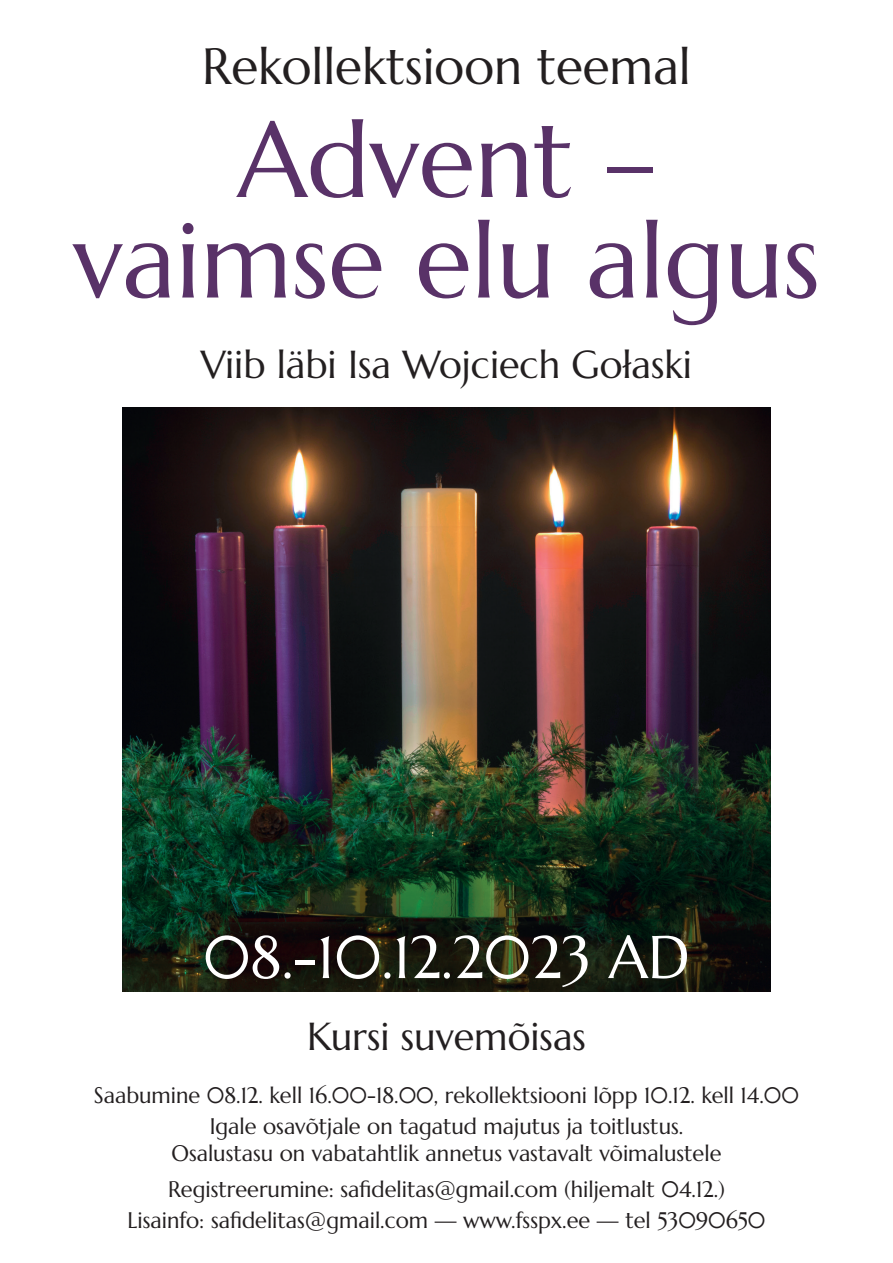
<style>
.page{position:relative;width:893px;height:1263px;background:#fff}
.page>*{position:absolute;margin:0;border:0;box-sizing:border-box;transform-origin:0 0}
.no_break{font:106.5px "Marcellus";color:#593268}
.no_break-2{font:60px "Marcellus";color:#fff}
.no_break-3{font:51px "Marcellus";color:#231f20}
.no_break-4{font:39px "Marcellus";color:#231f20}
.no_break-5{font:22.5px "Marcellus";color:#231f20}
</style>
<div class="page">
<img style="left:122px;top:407px;width:648px;height:584px">
<p class="no_break-3" style="left:202px;top:34px;width:490px">Rekollektsioon teemal</p>
<p class="no_break" style="left:237px;top:93px;width:420px">Advent –</p>
<p class="no_break" style="left:73px;top:194px;width:748px">vaimse elu algus</p>
<p class="no_break-4" style="left:201px;top:340px;width:492px">Viib läbi Isa Wojciech Gołaski</p>
<p class="no_break-2" style="left:203px;top:919px;width:488px">08.-10.12.2023 AD</p>
<p class="no_break-4" style="left:307px;top:1012px;width:280px">Kursi suvemõisas</p>
<p class="no_break-5" style="left:94px;top:1081px;width:707px">Saabumine 08.12. kell 16.00-18.00, rekollektsiooni lõpp 10.12. kell 14.00</p>
<p class="no_break-5" style="left:210px;top:1112px;width:475px">Igale osavõtjale on tagatud majutus ja toitlustus.</p>
<p class="no_break-5" style="left:171px;top:1139px;width:552px">Osalustasu on vabatahtlik annetus vastavalt võimalustele</p>
<p class="no_break-5" style="left:168px;top:1175px;width:558px">Registreerumine: safidelitas@gmail.com (hiljemalt 04.12.)</p>
<p class="no_break-5" style="left:127px;top:1206px;width:640px">Lisainfo: safidelitas@gmail.com — www.fsspx.ee — tel 53090650</p>
</div>
